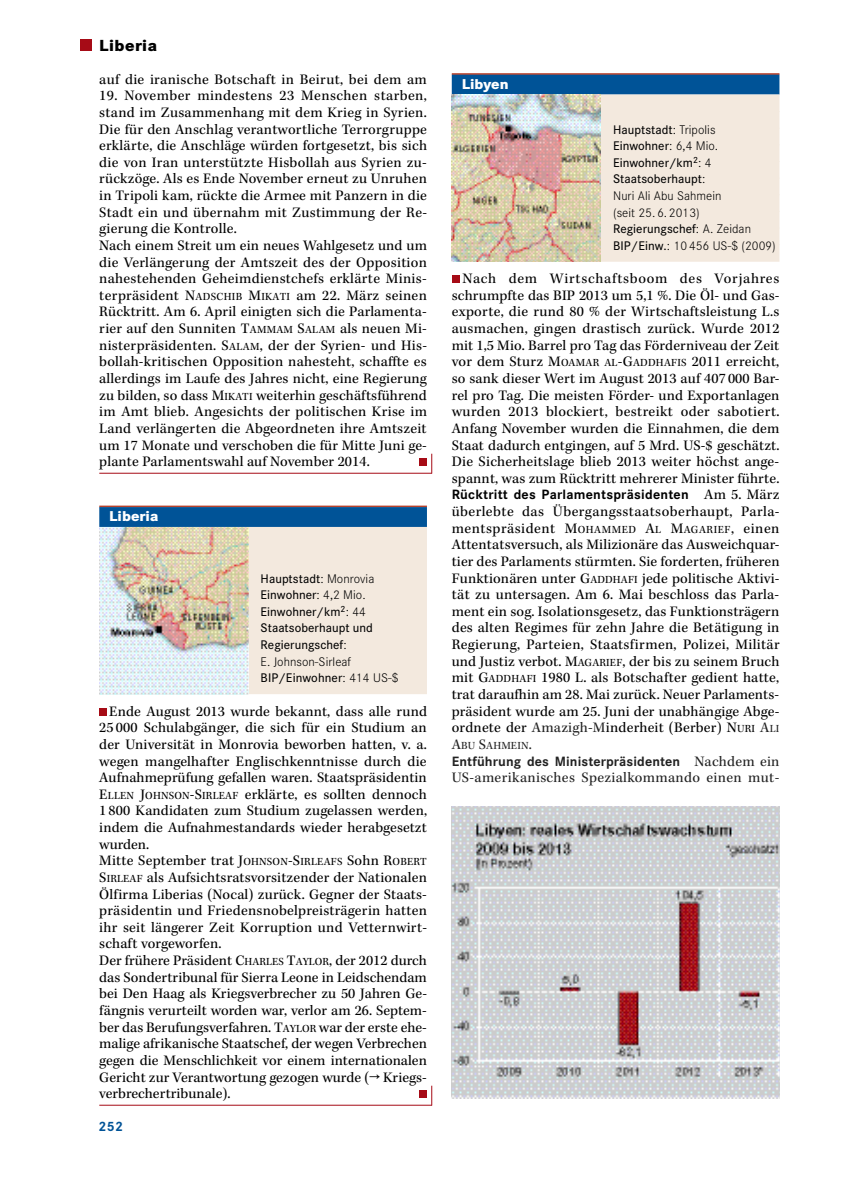
<style>
.page{position:relative;width:844px;height:1191px;background:#fff}
.page>*{position:absolute;margin:0;border:0;box-sizing:border-box;transform-origin:0 0}
.t1{font:700 expanded 15.75px "Corporate S Wissen Media";letter-spacing:.03em;color:#000}
.t2{font:14.88px/16.6px "Kepler Std";letter-spacing:.01em;color:#000}
.t3{font:14.88px/16.6px "Kepler Std";letter-spacing:.03em;color:#000}
.t4{font:14.88px "Kepler Std";letter-spacing:.02em;color:#222}
.t5{font:700 14px "Corporate S Wissen Media";letter-spacing:.01em;color:#222}
.t6{font:700 14px "Corporate S Wissen Media";letter-spacing:.02em;color:#000}
.t7{font:700 expanded 14px "Corporate S Wissen Media";letter-spacing:.005em;color:#fff}
.t8{font:700 14px "Corporate S Wissen Media";color:#005397}
.t9{font:300 12.25px/16.6px "Corporate S Wissen Media";letter-spacing:.005em;color:#000}
.t10{font:500 12.25px/16.6px "Corporate S Wissen Media";letter-spacing:.005em;color:#000}
.t11{font:11.2px "Kepler Std";letter-spacing:.045em;color:#000}
.t12{font:11.2px "Kepler Std";letter-spacing:.015em;color:#222}
.s1{font-style:inherit}
.s2{font-size:11.2px}
.s3{font-weight:300}
.s4{font-family:"Corporate S Wissen Media"}
.s5{font-weight:500}
.s6{font-family:"Kepler Std";font-weight:400;font-size:14.88px}
.s7{font-size:14.88px}
.s8{color:#222}
.s9{font-size:11.2px;color:#222}
</style>
<div class="page">
<div style="left:81px;top:39px;width:11px;height:12px;background:#a60b16"></div>
<hr style="left:99px;top:505px;width:328px;height:2px;background:#b7422c">
<div style="left:99px;top:507px;width:328px;height:20px;background:#005397"></div>
<div style="left:99px;top:527px;width:328px;height:17px;background:#f3e9de"></div>
<div style="left:99px;top:543px;width:328px;height:18px;background:#f3e9de"></div>
<div style="left:99px;top:560px;width:328px;height:18px;background:#f3e9de"></div>
<div style="left:99px;top:577px;width:328px;height:17px;background:#f3e9de"></div>
<div style="left:99px;top:593px;width:328px;height:18px;background:#f3e9de"></div>
<div style="left:99px;top:610px;width:328px;height:17px;background:#f3e9de"></div>
<div style="left:99px;top:627px;width:328px;height:17px;background:#f3e9de"></div>
<div style="left:99px;top:643px;width:328px;height:18px;background:#f3e9de"></div>
<div style="left:99px;top:660px;width:328px;height:17px;background:#f3e9de"></div>
<div style="left:99px;top:676px;width:328px;height:18px;background:#f3e9de"></div>
<div style="left:419px;top:458px;width:8px;height:8px;background:#a60b16"></div>
<hr style="left:99px;top:473px;width:333px;height:1px;background:#a60b16">
<svg style="left:431px;top:454px;width:1px;height:19px"></svg>
<img style="left:99px;top:527px;width:149px;height:167px">
<div style="left:99px;top:708px;width:8px;height:7px;background:#a60b16"></div>
<div style="left:419px;top:1090px;width:8px;height:8px;background:#a60b16"></div>
<hr style="left:99px;top:1104px;width:333px;height:1px;background:#a60b16">
<svg style="left:431px;top:1085px;width:1px;height:20px"></svg>
<hr style="left:451px;top:73px;width:328px;height:2px;background:#b7422c">
<div style="left:451px;top:75px;width:328px;height:20px;background:#005397"></div>
<div style="left:451px;top:95px;width:328px;height:17px;background:#f3e9de"></div>
<div style="left:451px;top:111px;width:328px;height:18px;background:#f3e9de"></div>
<div style="left:451px;top:128px;width:328px;height:17px;background:#f3e9de"></div>
<div style="left:451px;top:144px;width:328px;height:18px;background:#f3e9de"></div>
<div style="left:451px;top:161px;width:328px;height:18px;background:#f3e9de"></div>
<div style="left:451px;top:178px;width:328px;height:17px;background:#f3e9de"></div>
<div style="left:451px;top:194px;width:328px;height:18px;background:#f3e9de"></div>
<div style="left:451px;top:211px;width:328px;height:17px;background:#f3e9de"></div>
<div style="left:451px;top:228px;width:328px;height:17px;background:#f3e9de"></div>
<div style="left:451px;top:244px;width:328px;height:18px;background:#f3e9de"></div>
<img style="left:451px;top:95px;width:149px;height:167px">
<div style="left:451px;top:276px;width:8px;height:7px;background:#a60b16"></div>
<img style="left:451px;top:806px;width:328px;height:292px">
<p class="t1" style="left:99px;top:34px;width:59px">Liberia</p>
<p class="t2" style="left:99px;top:70px;width:329px">auf die iranische Botschaft in Beirut, bei dem am</p>
<p class="t2" style="left:99px;top:87px;width:329px">19. November mindestens 23 Menschen starben, stand im Zusammenhang mit dem Krieg in Syrien.<br>Die für den Anschlag verantwortliche Terrorgruppe erklärte, die Anschläge würden fortgesetzt, bis sich die von Iran unterstützte Hisbollah aus Syrien zu&shy;rückzöge. Als es Ende November erneut zu Unruhen in Tripoli kam, rückte die Armee mit Panzern in die Stadt ein und übernahm mit Zustimmung der Re&shy;gierung die Kontrolle.<br>Nach einem Streit um ein neues Wahlgesetz und um die Verlängerung der Amtszeit des der Opposition nahestehenden Geheimdienstchefs erklärte Minis&shy;terpräsident <span class="s1">N</span><span class="s2">ADSCHIB</span> <span class="s1">M</span><span class="s2">IKATI</span> am 22. März seinen Rücktritt. Am 6. April einigten sich die Parlamenta&shy;rier auf den Sunniten <span class="s1">T</span><span class="s2">AMMAM</span> <span class="s1">S</span><span class="s2">ALAM</span> als neuen Mi&shy;nisterpräsidenten. <span class="s1">S</span><span class="s2">ALAM</span>, der der Syrien- und His&shy;bollah-kritischen Opposition nahesteht, schaffte es allerdings im Laufe des Jahres nicht, eine Regierung zu bilden, so dass <span class="s1">M</span><span class="s2">IKATI</span> weiterhin geschäftsführend im Amt blieb. Angesichts der politischen Krise im Land verlängerten die Abgeordneten ihre Amtszeit um 17 Monate und verschoben die für Mitte Juni ge&shy;plante Parlamentswahl auf November 2014.</p>
<p class="t7" style="left:109px;top:506px;width:51px">Liberia</p>
<p class="t10" style="left:260px;top:569px;width:139px">Hauptstadt<span class="s3">: Monrovia<br></span>Einwohner<span class="s3">: 4,2 Mio.<br></span>Einwohner/km<sup>2</sup><span class="s3">: 44<br></span>Staatsoberhaupt und<br>Regierungschef<span class="s3">:<br>E. Johnson-Sirleaf<br></span>BIP/Einwohner<span class="s3">: 414 US-$</span></p>
<p class="t2" style="left:99px;top:702px;width:329px;text-indent:10px">Ende August 2013 wurde bekannt, dass alle rund 25 000 Schulabgänger, die sich für ein Studium an der Universität in Monrovia beworben hatten, v. a. wegen mangelhafter Englischkenntnisse durch die Aufnahmeprüfung gefallen waren. Staatspräsidentin <span class="s1">E</span><span class="s2">LLEN</span> <span class="s1">J</span><span class="s2">OHNSON</span><span class="s1">-S</span><span class="s2">IRLEAF</span> erklärte, es sollten dennoch 1 800 Kandidaten zum Studium zugelassen werden, indem die Aufnahmestandards wieder herabgesetzt wurden.<br>Mitte September trat <span class="s1">J</span><span class="s2">OHNSON</span><span class="s1">-S</span><span class="s2">IRLEAFS</span> Sohn <span class="s1">R</span><span class="s2">OBERT </span><span class="s1">S</span><span class="s2">IRLEAF</span> als Aufsichtsratsvorsitzender der Nationalen Ölfirma Liberias (Nocal) zurück. Gegner der Staats&shy;präsidentin und Friedensnobelpreisträgerin hatten ihr seit längerer Zeit Korruption und Vetternwirt&shy;schaft vorgeworfen.<br>Der frühere Präsident <span class="s1">C</span><span class="s2">HARLES</span> <span class="s1">T</span><span class="s2">AYLOR</span>, der 2012 durch das Sondertribunal für Sierra Leone in Leidschendam bei Den Haag als Kriegsverbrecher zu 50 Jahren Ge&shy;fängnis verurteilt worden war, verlor am 26. Septem&shy;ber das Berufungsverfahren. <span class="s1">T</span><span class="s2">AYLOR</span> war der erste ehe&shy;malige afrikanische Staatschef, der wegen Verbrechen gegen die Menschlichkeit vor einem internationalen Gericht zur Verantwortung gezogen wurde (<span class="s4">→</span> Kriegs&shy;verbrechertribunale).</p>
<p class="t8" style="left:98px;top:1117px;width:26px">252</p>
<p class="t7" style="left:461px;top:74px;width:48px">Libyen</p>
<p class="t9" style="left:613px;top:120px;width:164px"><span class="s5">Hauptstadt</span>: Tripolis<br><span class="s5">Einwohner</span>: 6,4 Mio.<br><span class="s5">Einwohner/km</span><sup>2</sup>: 4<br><span class="s5">Staatsoberhaupt</span>:<br>Nuri Ali Abu Sahmein<br>(seit 25. 6. 2013)<br><span class="s5">Regierungschef</span>: A. Zeidan<br><span class="s5">BIP/Einw.</span>: 10 456 US-$ (2009)</p>
<p class="t2" style="left:451px;top:270px;width:329px;text-align:justify;text-indent:11px">Nach dem Wirtschaftsboom des Vorjahres schrumpfte das BIP 2013 um 5,1 %. Die Öl- und Gas&shy;exporte, die rund 80 % der Wirtschaftsleistung L.s ausmachen, gingen drastisch zurück. Wurde 2012 mit 1,5 Mio. Barrel pro Tag das Förderniveau der Zeit vor dem Sturz <span class="s1">M</span><span class="s2">OAMAR AL</span><span class="s1">-G</span><span class="s2">ADDHAFIS</span> 2011 erreicht, so sank dieser Wert im August 2013 auf 407 000 Bar&shy;rel pro Tag. Die meisten Förder- und Exportanlagen wurden 2013 blockiert, bestreikt oder sabotiert.<br>Anfang November wurden die Einnahmen, die dem Staat dadurch entgingen, auf 5 Mrd. US-$ geschätzt.<br>Die Sicherheitslage blieb 2013 weiter höchst ange&shy;spannt, was zum Rücktritt mehrerer Minister führte.</p>
<p class="t6" style="left:451px;top:485px;width:329px">Rücktritt des Parlamentspräsidenten <span class="s6">Am 5. März</span></p>
<p class="t3" style="left:451px;top:503px;width:329px">überlebte das Übergangsstaatsoberhaupt, Parla&shy;mentspräsident <span class="s1">M</span><span class="s2">OHAMME</span></p>
<p class="t11" style="left:628px;top:522px;width:152px">D <span class="s7">A</span>L <span class="s7">M</span>AGARIEF<span class="s7">, einen</span></p>
<p class="t2" style="left:451px;top:536px;width:329px;text-align:justify">Attentatsversuch, als Milizionäre das Ausweichquar&shy;tier des Parlaments stürmten. Sie forderten, früheren Funktionären unter <span class="s1">G</span><span class="s2">ADDHAFI</span> jede politische Aktivi&shy;tät zu untersagen. Am 6. Mai beschloss das Parla&shy;ment ein sog. Isolationsgesetz, das Funktionsträgern des alten Regimes für zehn Jahre die Betätigung in Regierung, Parteien, Staatsfirmen, Polizei, Militär und Justiz verbot. <span class="s1">M</span><span class="s2">AGARIEF</span>, der bis zu seinem Bruch mit <span class="s1">G</span><span class="s2">ADDHAFI</span> 1980 L. als Botschafter gedient hatte, trat daraufhin am 28. Mai zurück. Neuer Parlaments&shy;präsident wurde am 25. Juni der unabhängige Abge&shy;ordnete der <span class="s8">Amazigh-M</span>inderheit (Berber) <span class="s1">N</span><span class="s2">URI</span> <span class="s8">A</span><span class="s9">LI</span></p>
<p class="t12" style="left:451px;top:738px;width:81px"><span class="s7">A</span>BU <span class="s7">S</span>AHMEIN<span class="s7">.</span></p>
<p class="t5" style="left:451px;top:751px;width:329px">Entführung des Ministerpräsidenten <span class="s6">Nachdem ein</span></p>
<p class="t4" style="left:451px;top:767px;width:329px">US-amerikanisches Spezialkommando einen mut-</p>
</div>
